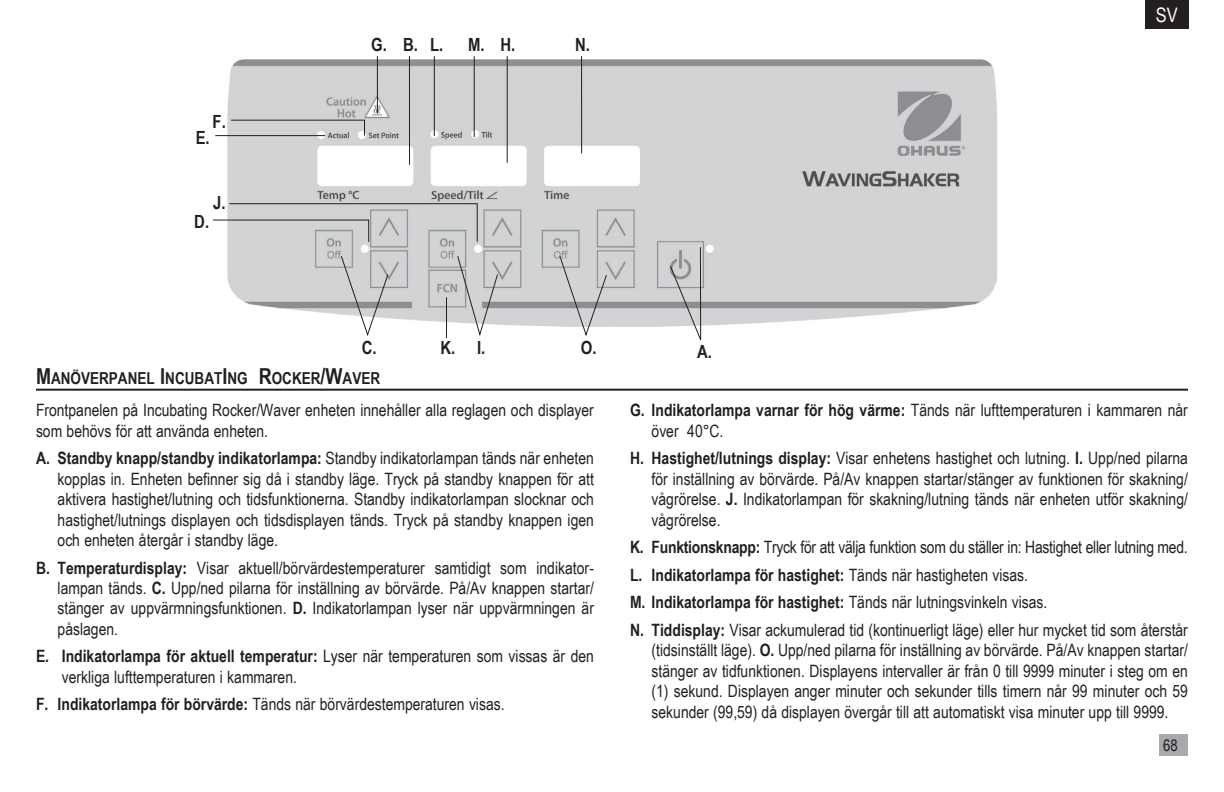
<style>
.page{position:relative;width:1224px;height:792px;background:#fff}
.page>*{position:absolute;margin:0;border:0;box-sizing:border-box;transform-origin:0 0}
.t1{font:20px "Arial Narrow";color:#fff}
.t2{font:700 18.2px "Arial Narrow";color:#231f20}
.t3{font:17px/20.4px "Arial Narrow";color:#231f20;text-align:justify}
.t4{font:700 17px "Arial Narrow";color:#231f20}
.t5{font:700 16.4px "Arial Narrow";color:#231f20}
.t6{font:16px "Arial Narrow";color:#231f20}
.s1{font-size:22px}
.s2{font-weight:700}
.s3{font-weight:400}
</style>
<div class="page">
<hr style="left:36px;top:389px;width:1152px;height:2px;background:#231f20">
<div style="left:1145px;top:0;width:44px;height:29px;background:#231f20"></div>
<img style="left:215px;top:56px;width:783px;height:271px">
<svg style="left:340px;top:255px;width:49px;height:81px"></svg>
<svg style="left:457px;top:255px;width:42px;height:81px"></svg>
<svg style="left:559px;top:255px;width:49px;height:81px"></svg>
<hr style="left:446px;top:297px;width:1px;height:41px;background:#231f20">
<svg style="left:669px;top:246px;width:33px;height:94px"></svg>
<hr style="left:409px;top:56px;width:1px;height:109px;background:#231f20">
<hr style="left:507px;top:56px;width:1px;height:107px;background:#231f20">
<hr style="left:581px;top:56px;width:1px;height:97px;background:#231f20">
<hr style="left:434px;top:56px;width:1px;height:80px;background:#231f20">
<hr style="left:474px;top:56px;width:1px;height:81px;background:#231f20">
<hr style="left:377px;top:56px;width:1px;height:57px;background:#231f20">
<svg style="left:230px;top:119px;width:135px;height:17px"></svg>
<hr style="left:215px;top:135px;width:110px;height:1px;background:#231f20">
<svg style="left:213px;top:203px;width:265px;height:40px"></svg>
<div style="left:1159px;top:734px;width:29px;height:22px;background:#a8a9ad"></div>
<p class="t2" style="left:213px;top:108px;width:15px">F.</p>
<p class="t2" style="left:196px;top:124px;width:16px">E.</p>
<p class="t2" style="left:213px;top:189px;width:14px">J.</p>
<p class="t2" style="left:194px;top:208px;width:16px">D.</p>
<p class="t2" style="left:371px;top:31px;width:17px">G.</p>
<p class="t2" style="left:403px;top:31px;width:16px">B.</p>
<p class="t2" style="left:430px;top:31px;width:15px">L.</p>
<p class="t2" style="left:468px;top:31px;width:18px">M.</p>
<p class="t2" style="left:500px;top:31px;width:16px">H.</p>
<p class="t2" style="left:575px;top:31px;width:16px">N.</p>
<p class="t1" style="left:1156px;top:0;width:23px">SV</p>
<p class="t2" style="left:362px;top:334px;width:16px">C.</p>
<p class="t2" style="left:440px;top:334px;width:16px">K.</p>
<p class="t2" style="left:477px;top:334px;width:10px">I.</p>
<p class="t2" style="left:581px;top:334px;width:17px">O.</p>
<p class="t5" style="left:36px;top:366px;width:346px"><span class="s1">M</span>ANÖVERPANEL <span class="s1">I</span>NCUBAT<span class="s1">I</span>NG <span class="s1">R</span>OCKER<span class="s1">/W</span>AVER</p>
<p class="t3" style="left:36px;top:400px;width:559px">Frontpanelen på Incubating Rocker/Waver enheten innehåller alla reglagen och displayer som behövs för att använda enheten.</p>
<p class="t3" style="left:58px;top:448px;width:538px;text-indent:-22px"><span class="s2">A. Standby knapp/standby indikatorlampa:</span> Standby indikatorlampan tänds när enheten kopplas in. Enheten befinner sig då i standby läge. Tryck på standby knappen för att aktivera hastighet/lutning och tidsfunktionerna. Standby indikatorlampan slocknar och hastighet/lutnings displayen och tidsdisplayen tänds. Tryck på standby knappen igen och enheten återgår i standby läge.</p>
<p class="t3" style="left:58px;top:557px;width:538px;text-indent:-22px"><span class="s2">B. Temperaturdisplay:</span> Visar aktuell/börvärdestemperaturer samtidigt som indikator&shy;lampan tänds. <span class="s2">C.</span> Upp/ned pilarna för inställning av börvärde. På/Av knappen startar/ stänger av uppvärmningsfunktionen. <span class="s2">D.</span> Indikatorlampan lyser när uppvärmningen är påslagen.</p>
<p class="t3" style="left:62px;top:646px;width:534px;text-indent:-26px"><span class="s2">E. Indikatorlampa för aktuell temperatur:</span> Lyser när temperaturen som vissas är den verkliga lufttemperaturen i kammaren.</p>
<p class="t3" style="left:36px;top:694px;width:470px"><span class="s2">F. Indikatorlampa för börvärde:</span> Tänds när börvärdestemperaturen visas.</p>
<p class="t2" style="left:697px;top:338px;width:16px">A.</p>
<p class="t3" style="left:652px;top:400px;width:538px;text-indent:-22px"><span class="s2">G. Indikatorlampa varnar för hög värme:</span> Tänds när lufttemperaturen i kammaren når över 40°C.</p>
<p class="t3" style="left:652px;top:448px;width:538px;text-indent:-22px"><span class="s2">H. Hastighet/lutnings display:</span> Visar enhetens hastighet och lutning. <span class="s2">I.</span> Upp/ned pilarna för inställning av börvärde. På/Av knappen startar/stänger av funktionen för skakning/ vågrörelse. <span class="s2">J.</span> Indikatorlampan för skakning/lutning tänds när enheten utför skakning/ vågrörelse.</p>
<p class="t3" style="left:630px;top:536px;width:559px"><span class="s2">K. Funktionsknapp:</span> Tryck för att välja funktion som du ställer in: Hastighet eller lutning med.</p>
<p class="t4" style="left:630px;top:562px;width:400px">L. Indikatorlampa för hastighet: <span class="s3">Tänds när hastigheten visas.</span></p>
<p class="t4" style="left:630px;top:590px;width:419px">M. Indikatorlampa för hastighet: <span class="s3">Tänds när lutningsvinkeln visas.</span></p>
<p class="t3" style="left:652px;top:619px;width:538px;text-indent:-22px"><span class="s2">N. Tiddisplay:</span> Visar ackumulerad tid (kontinuerligt läge) eller hur mycket tid som återstår (tidsinställt läge). <span class="s2">O.</span> Upp/ned pilarna för inställning av börvärde. På/Av knappen startar/ stänger av tidfunktionen. Displayens intervaller är från 0 till 9999 minuter i steg om en (1) sekund. Displayen anger minuter och sekunder tills timern når 99 minuter och 59 sekunder (99,59) då displayen övergår till att automatiskt visa minuter upp till 9999.</p>
<p class="t6" style="left:1163px;top:734px;width:16px">68</p>
</div>
